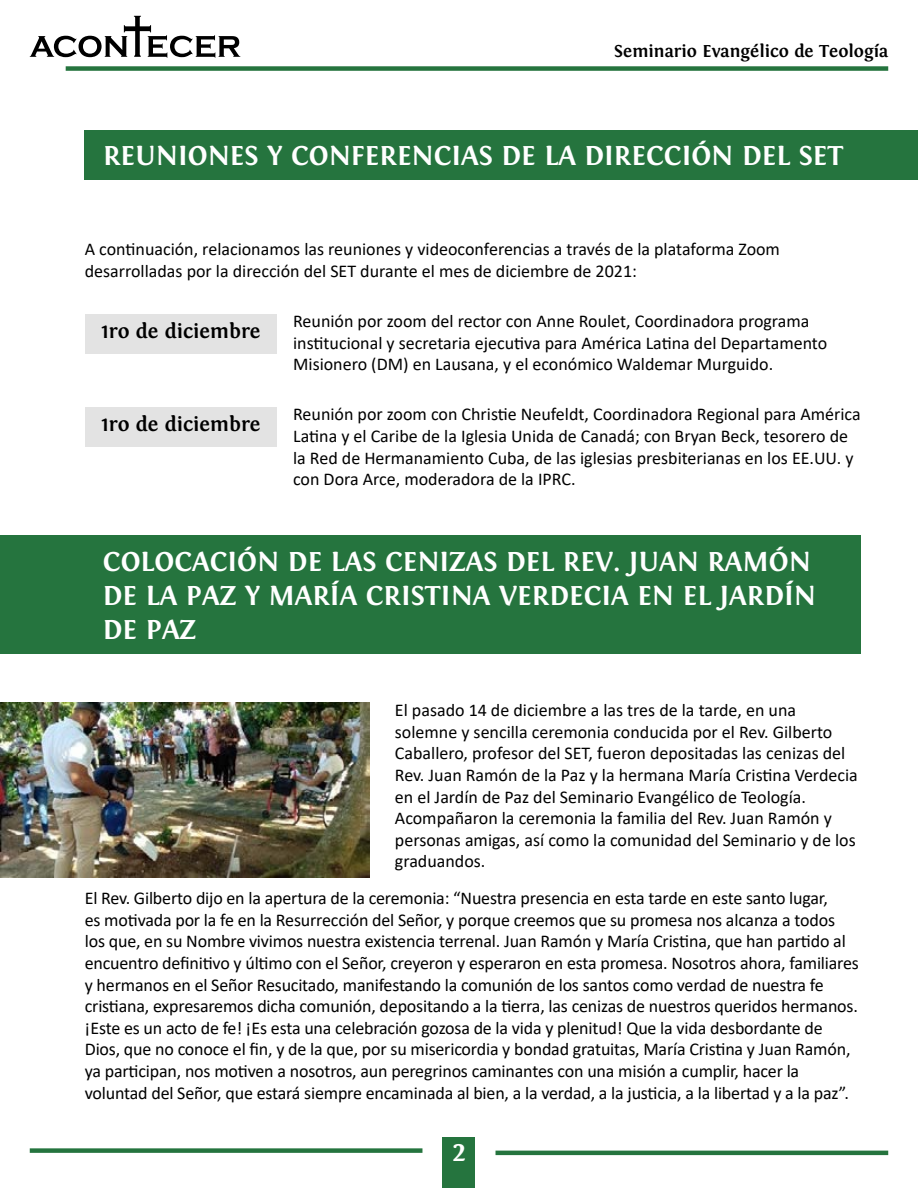
<style>
.page{position:relative;width:918px;height:1188px;background:#fff}
.page>*{position:absolute;margin:0;border:0;box-sizing:border-box;transform-origin:0 0}
.t1{font:700 28.5px/34.2px "Fontin";color:#fff}
.t2{font:700 21px "Fontin";color:#000}
.t3{font:18px/21.6px "Calibri";letter-spacing:-.01em;color:#000}
.t4{font:700 18px "Fontin";color:#000}
</style>
<div class="page">
<div style="left:66px;top:66px;width:822px;height:5px;background:#25743e"></div>
<div style="left:443px;top:1138px;width:32px;height:50px;background:#25743e"></div>
<svg style="left:30px;top:16px;width:210px;height:42px"></svg>
<hr style="left:496px;top:1151px;width:392px;height:4px;background:#25743e">
<div style="left:30px;top:1148px;width:392px;height:5px;background:#25743e"></div>
<div style="left:85px;top:131px;width:833px;height:49px;background:#25743e"></div>
<div style="left:0;top:535px;width:861px;height:118px;background:#25743e"></div>
<div style="left:85px;top:314px;width:191px;height:39px;background:#e3e3e3"></div>
<div style="left:85px;top:407px;width:191px;height:40px;background:#e3e3e3"></div>
<img style="left:0;top:703px;width:370px;height:175px">
<p class="t4" style="left:614px;top:41px;width:276px">Seminario Evangélico de Teología</p>
<h1 class="t1" style="left:103px;top:139px;width:742px">REUNIONES Y CONFERENCIAS DE LA DIRECCIÓN DEL SET</h1>
<p class="t3" style="left:85px;top:238px;width:697px">A continuación, relacionamos las reuniones y videoconferencias a través de la plataforma Zoom desarrolladas por la dirección del SET durante el mes de diciembre de 2021:</p>
<p class="t3" style="left:293px;top:310px;width:536px">Reunión por zoom del rector con Anne Roulet, Coordinadora programa institucional y secretaria ejecutiva para América Latina del Departamento<br>Misionero (DM) en Lausana, y el económico Waldemar Murguido.</p>
<p class="t3" style="left:293px;top:403px;width:569px">Reunión por zoom con Christie Neufeldt, Coordinadora Regional para América Latina y el Caribe de la Iglesia Unida de Canadá; con Bryan Beck, tesorero de la Red de Hermanamiento Cuba, de las iglesias presbiterianas en los EE.UU. y con Dora Arce, moderadora de la IPRC.</p>
<p class="t2" style="left:102px;top:319px;width:161px">1ro de diciembre</p>
<p class="t2" style="left:102px;top:413px;width:161px">1ro de diciembre</p>
<h1 class="t1" style="left:103px;top:545px;width:715px">COLOCACIÓN DE LAS CENIZAS DEL REV. JUAN RAMÓN<br>DE LA PAZ Y MARÍA CRISTINA VERDECIA EN EL JARDÍN<br>DE PAZ</h1>
<p class="t3" style="left:395px;top:699px;width:464px">El pasado 14 de diciembre a las tres de la tarde, en una solemne y sencilla ceremonia conducida por el Rev. Gilberto Caballero, profesor del SET, fueron depositadas las cenizas del Rev. Juan Ramón de la Paz y la hermana María Cristina Verdecia en el Jardín de Paz del Seminario Evangélico de Teología.<br>Acompañaron la ceremonia la familia del Rev. Juan Ramón y personas amigas, así como la comunidad del Seminario y de los graduandos.</p>
<p class="t3" style="left:85px;top:887px;width:776px">El Rev. Gilberto dijo en la apertura de la ceremonia: “Nuestra presencia en esta tarde en este santo lugar,<br>es motivada por la fe en la Resurrección del Señor, y porque creemos que su promesa nos alcanza a todos los que, en su Nombre vivimos nuestra existencia terrenal. Juan Ramón y María Cristina, que han partido al encuentro definitivo y último con el Señor, creyeron y esperaron en esta promesa. Nosotros ahora, familiares y hermanos en el Señor Resucitado, manifestando la comunión de los santos como verdad de nuestra fe cristiana, expresaremos dicha comunión, depositando a la tierra, las cenizas de nuestros queridos hermanos. ¡Este es un acto de fe! ¡Es esta una celebración gozosa de la vida y plenitud! Que la vida desbordante de Dios, que no conoce el fin, y de la que, por su misericordia y bondad gratuitas, María Cristina y Juan Ramón, ya participan, nos motiven a nosotros, aun peregrinos caminantes con una misión a cumplir, hacer la voluntad del Señor, que estará siempre encaminada al bien, a la verdad, a la justicia, a la libertad y a la paz”.</p>
<h1 class="t1" style="left:452px;top:1135px;width:15px">2</h1>
</div>
